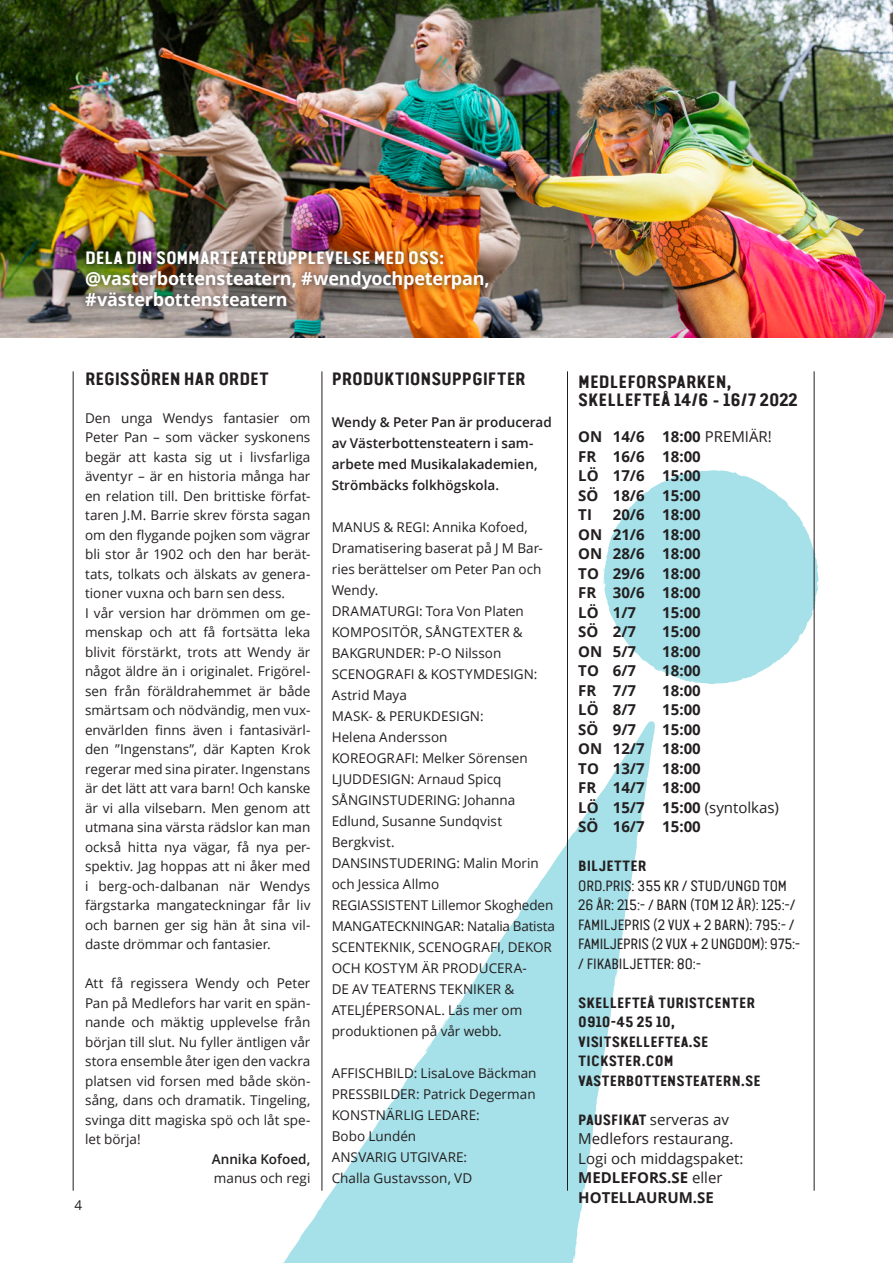
<style>
.page{position:relative;width:893px;height:1263px;background:#fff}
.page>*{position:absolute;margin:0;border:0;box-sizing:border-box;transform-origin:0 0}
.Bröd_bredspalt{font:700 18px "Van Condensed Pro";color:#231f20}
.Bröd_bredspalt-2{font:700 18px/21px "Open Sans";letter-spacing:-.01em;color:#fff}
.Bröd_bredspalt-3{font:700 18px "Van Condensed Pro";letter-spacing:-.005em;color:#fff}
.t1{font:700 15px/19.5px "Open Sans";color:#231f20}
.t2{font:15px/19.5px "Van Condensed Pro";letter-spacing:-.01em;color:#231f20}
.t3{font:700 15px/19.5px "Van Condensed Pro";color:#231f20}
.t4{font:15px/19.5px "Open Sans";color:#231f20}
.Bröd_bredspalt-4{font:13.5px/19.5px "Open Sans";color:#231f20}
.Bröd_bredspalt-5{font:600 13.5px/21px "Open Sans";color:#231f20}
.s1{font-weight:400}
.s2{font-family:"Van Condensed Pro";font-weight:700}
</style>
<div class="page">
<svg style="left:603px;top:470px;width:215px;height:214px;fill:#a6e0e8"></svg>
<svg style="left:283px;top:721px;width:372px;height:542px"></svg>
<img style="left:0;top:0;width:893px;height:337px">
<hr style="left:73px;top:371px;width:1px;height:820px;background:#231f20">
<hr style="left:322px;top:371px;width:1px;height:820px;background:#231f20">
<hr style="left:567px;top:371px;width:1px;height:820px;background:#231f20">
<hr style="left:814px;top:371px;width:1px;height:820px;background:#231f20">
<div style="left:78px;top:243px;width:417px;height:71px;background:#231f20;opacity:.75"></div>
<p class="Bröd_bredspalt-3" style="left:85px;top:245px;width:361px">DELA DIN SOMMARTEATERUPPLEVELSE MED OSS:</p>
<p class="Bröd_bredspalt-2" style="left:85px;top:268px;width:406px">@vasterbottensteatern, #wendyochpeterpan, #västerbottensteatern</p>
<p class="Bröd_bredspalt" style="left:85px;top:365px;width:186px">REGISSÖREN HAR ORDET</p>
<p class="Bröd_bredspalt-4" style="left:85px;top:408px;width:227px;text-align:justify">Den unga Wendys fantasier om Peter Pan – som väcker syskonens begär att kasta sig ut i livsfarliga äventyr – är en historia många har en relation till. Den brittiske förfat&shy;taren J.M. Barrie skrev första sagan om den flygande pojken som vägrar bli stor år 1902 och den har berät&shy;tats, tolkats och älskats av genera&shy;tioner vuxna och barn sen dess.</p>
<p class="Bröd_bredspalt-4" style="left:85px;top:603px;width:227px;text-align:justify">I vår version har drömmen om ge&shy;menskap och att få fortsätta leka blivit förstärkt, trots att Wendy är något äldre än i originalet. Frigörel&shy;sen från föräldrahemmet är både smärtsam och nödvändig, men vux&shy;envärlden finns även i fantasivärl&shy;den ”Ingenstans”, där Kapten Krok regerar med sina pirater. Ingenstans är det lätt att vara barn! Och kanske är vi alla vilsebarn. Men genom att utmana sina värsta rädslor kan man också hitta nya vägar, få nya per&shy;spektiv. Jag hoppas att ni åker med i berg-och-dalbanan när Wendys färgstarka mangateckningar får liv och barnen ger sig hän åt sina vil&shy;daste drömmar och fantasier.</p>
<p class="Bröd_bredspalt-4" style="left:85px;top:973px;width:227px;text-align:justify">Att få regissera Wendy och Peter Pan på Medlefors har varit en spän&shy;nande och mäktig upplevelse från början till slut. Nu fyller äntligen vår stora ensemble åter igen den vackra platsen vid forsen med både skön&shy;sång, dans och dramatik. Tingeling, svinga ditt magiska spö och låt spe&shy;let börja!</p>
<p class="Bröd_bredspalt-5" style="left:212px;top:1149px;width:100px;line-height:19.5px">Annika Kofoed, <span class="s1">manus och regi</span></p>
<p class="Bröd_bredspalt-4" style="left:74px;top:1195px;width:9px">4</p>
<p class="Bröd_bredspalt" style="left:332px;top:365px;width:196px">PRODUKTIONSUPPGIFTER</p>
<p class="Bröd_bredspalt-5" style="left:332px;top:411px;width:222px">Wendy &amp; Peter Pan är producerad av Västerbottensteatern i sam&shy;arbete med Musikalakademien,<br>Strömbäcks folkhögskola.</p>
<p class="Bröd_bredspalt-4" style="left:332px;top:516px;width:213px;line-height:21px">MANUS &amp; REGI: Annika Kofoed,<br>Dramatisering baserat på J M Bar&shy;ries berättelser om Peter Pan och<br>Wendy.</p>
<p class="Bröd_bredspalt-4" style="left:332px;top:601px;width:194px">DRAMATURGI: Tora Von Platen</p>
<p class="Bröd_bredspalt-4" style="left:332px;top:621px;width:193px;line-height:21px">KOMPOSITÖR, SÅNGTEXTER &amp;<br>BAKGRUNDER: P-O Nilsson</p>
<p class="Bröd_bredspalt-4" style="left:332px;top:663px;width:207px;line-height:21px">SCENOGRAFI &amp; KOSTYMDESIGN:<br>Astrid Maya</p>
<p class="Bröd_bredspalt-4" style="left:332px;top:705px;width:153px;line-height:21px">MASK- &amp; PERUKDESIGN:<br>Helena Andersson</p>
<p class="Bröd_bredspalt-4" style="left:332px;top:748px;width:198px">KOREOGRAFI: Melker Sörensen</p>
<p class="Bröd_bredspalt-4" style="left:332px;top:769px;width:171px">LJUDDESIGN: Arnaud Spicq</p>
<p class="Bröd_bredspalt-4" style="left:332px;top:789px;width:209px;line-height:21px">SÅNGINSTUDERING: Johanna<br>Edlund, Susanne Sundqvist<br>Bergkvist.<br>DANSINSTUDERING: Malin Morin och Jessica Allmo</p>
<p class="Bröd_bredspalt-4" style="left:332px;top:894px;width:225px;line-height:21px">REGIASSISTENT Lillemor Skogheden<br>MANGATECKNINGAR: Natalia Batista</p>
<p class="Bröd_bredspalt-4" style="left:332px;top:936px;width:222px;line-height:21px">SCENTEKNIK, SCENOGRAFI, DEKOR<br>OCH KOSTYM ÄR PRODUCERA-<br>DE AV TEATERNS TEKNIKER &amp;<br>ATELJÉPERSONAL. Läs mer om produktionen på vår webb.</p>
<p class="Bröd_bredspalt-4" style="left:332px;top:1063px;width:206px">AFFISCHBILD: LisaLove Bäckman</p>
<p class="Bröd_bredspalt-4" style="left:332px;top:1084px;width:205px">PRESSBILDER: Patrick Degerman</p>
<p class="Bröd_bredspalt-4" style="left:332px;top:1104px;width:150px;line-height:21px">KONSTNÄRLIG LEDARE:<br>Bobo Lundén</p>
<p class="Bröd_bredspalt-4" style="left:332px;top:1146px;width:142px;line-height:21px">ANSVARIG UTGIVARE:<br>Challa Gustavsson, VD</p>
<p class="Bröd_bredspalt" style="left:578px;top:368px;width:155px">MEDLEFORSPARKEN,</p>
<p class="Bröd_bredspalt" style="left:578px;top:386px;width:221px">SKELLEFTEÅ 14/6 - 16/7 2022</p>
<p class="t1" style="left:578px;top:426px;width:195px">ON 14/6 18:00 <span class="s1">PREMIÄR!</span></p>
<p class="t1" style="left:578px;top:446px;width:124px">FR 16/6 18:00</p>
<p class="t1" style="left:578px;top:465px;width:124px">LÖ 17/6 15:00</p>
<p class="t1" style="left:578px;top:485px;width:124px">SÖ 18/6 15:00</p>
<p class="t1" style="left:578px;top:504px;width:15px">TI</p>
<p class="t1" style="left:613px;top:504px;width:90px">20/6 18:00</p>
<p class="t1" style="left:578px;top:524px;width:124px">ON 21/6 18:00</p>
<p class="t1" style="left:578px;top:543px;width:124px">ON 28/6 18:00</p>
<p class="t1" style="left:578px;top:563px;width:124px">TO 29/6 18:00</p>
<p class="t1" style="left:578px;top:582px;width:124px">FR 30/6 18:00</p>
<p class="t1" style="left:578px;top:602px;width:59px">LÖ 1/7</p>
<p class="t1" style="left:662px;top:602px;width:40px">15:00</p>
<p class="t1" style="left:578px;top:621px;width:59px">SÖ 2/7</p>
<p class="t1" style="left:662px;top:621px;width:40px">15:00</p>
<p class="t1" style="left:578px;top:641px;width:59px">ON 5/7</p>
<p class="t1" style="left:662px;top:641px;width:40px">18:00</p>
<p class="t1" style="left:578px;top:660px;width:59px">TO 6/7</p>
<p class="t1" style="left:662px;top:660px;width:40px">18:00</p>
<p class="t1" style="left:578px;top:680px;width:59px">FR 7/7</p>
<p class="t1" style="left:662px;top:680px;width:40px">18:00</p>
<p class="t1" style="left:578px;top:699px;width:59px">LÖ 8/7</p>
<p class="t1" style="left:662px;top:699px;width:40px">15:00</p>
<p class="t1" style="left:578px;top:719px;width:59px">SÖ 9/7</p>
<p class="t1" style="left:662px;top:719px;width:40px">15:00</p>
<p class="t1" style="left:578px;top:738px;width:124px">ON 12/7 18:00</p>
<p class="t1" style="left:578px;top:758px;width:124px">TO 13/7 18:00</p>
<p class="t1" style="left:578px;top:777px;width:124px">FR 14/7 18:00</p>
<p class="t1" style="left:578px;top:797px;width:202px">LÖ 15/7 15:00 <span class="s1">(syntolkas)</span></p>
<p class="t1" style="left:578px;top:816px;width:124px">SÖ 16/7 15:00</p>
<p class="t3" style="left:578px;top:855px;width:70px">BILJETTER</p>
<p class="t2" style="left:578px;top:875px;width:219px">ORD.PRIS: 355 KR / STUD/UNGD TOM<br>26 ÅR: 215:- / BARN (TOM 12 ÅR): 125:-/<br>FAMILJEPRIS (2 VUX + 2 BARN): 795:- /</p>
<p class="t2" style="left:578px;top:933px;width:223px">FAMILJEPRIS (2 VUX + 2 UNGDOM): 975:- / FIKABILJETTER: 80:-</p>
<p class="t3" style="left:578px;top:991px;width:178px">SKELLEFTEÅ TURISTCENTER</p>
<p class="t3" style="left:578px;top:1011px;width:132px">0910-45 25 10,<br>VISITSKELLEFTEA.SE<br>TICKSTER.COM</p>
<p class="t3" style="left:578px;top:1069px;width:184px">VASTERBOTTENSTEATERN.SE</p>
<p class="t4" style="left:578px;top:1109px;width:167px"><span class="s2">PAUSFIKAT</span> serveras av<br>Medlefors restaurang.<br>Logi och middagspaket:</p>
<p class="t1" style="left:578px;top:1167px;width:146px">MEDLEFORS.SE <span class="s1">eller<br></span>HOTELLAURUM.SE</p>
</div>
